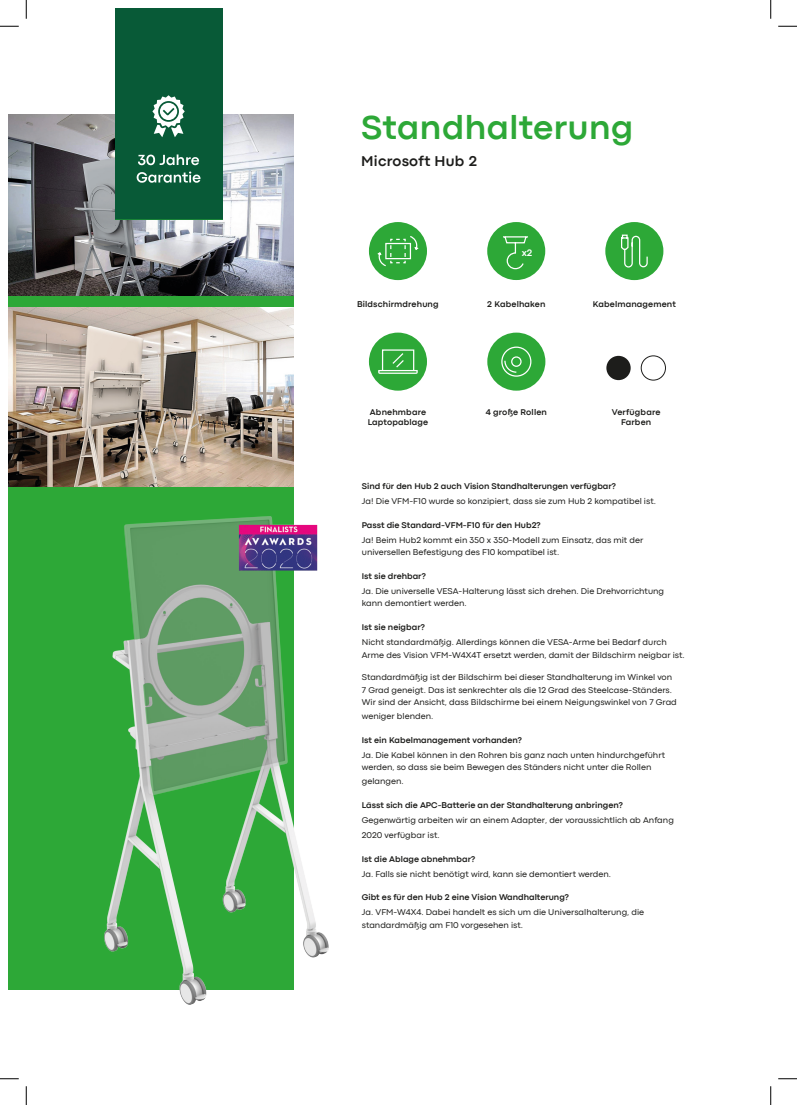
<style>
.page{position:relative;width:797px;height:1105px;background:#fff}
.page>*{position:absolute;margin:0;border:0;box-sizing:border-box;transform-origin:0 0}
.t1{font:700 35px "Codec Pro";letter-spacing:.015em;color:#2da837}
.t2{font:700 15px "Codec Pro";letter-spacing:.015em;color:#1d1d1b}
.t3{font:700 9.88px "Codec Pro";color:#fff}
.t4{font:8.75px/12.5px "Codec Pro";color:#1d1d1b}
.t5{font:700 8.75px/10.5px "Codec Pro";color:#1d1d1b}
</style>
<div class="page">
<div style="left:9px;top:115px;width:285px;height:875px;background:#2da837"></div>
<div style="left:487px;top:222px;width:58px;height:58px;background:#2da837;border-radius:50%"></div>
<svg style="left:503px;top:236px;width:25px;height:34px"></svg>
<div style="left:369px;top:222px;width:58px;height:58px;background:#2da837;border-radius:50%"></div>
<svg style="left:377px;top:236px;width:42px;height:31px"></svg>
<div style="left:487px;top:333px;width:58px;height:58px;background:#2da837;border-radius:50%"></div>
<svg style="left:501px;top:346px;width:31px;height:31px"></svg>
<div style="left:606px;top:356px;width:24px;height:24px;background:#1d1d1b;border-radius:50%"></div>
<div style="left:640px;top:355px;width:26px;height:26px;border:1px solid #1d1d1b;border-radius:50%"></div>
<div style="left:369px;top:333px;width:58px;height:58px;background:#2da837;border-radius:50%"></div>
<svg style="left:378px;top:349px;width:40px;height:25px"></svg>
<div style="left:605px;top:222px;width:58px;height:58px;background:#2da837;border-radius:50%"></div>
<svg style="left:621px;top:234px;width:27px;height:34px"></svg>
<img style="left:9px;top:307px;width:285px;height:180px">
<img style="left:9px;top:115px;width:285px;height:181px">
<img style="left:104px;top:516px;width:224px;height:488px">
<div style="left:115px;top:9px;width:107px;height:210px;background:#085a37"></div>
<svg style="left:152px;top:95px;width:33px;height:42px"></svg>
<svg style="left:138px;top:154px;width:61px;height:11px"></svg>
<svg style="left:137px;top:172px;width:63px;height:11px"></svg>
<svg style="left:0;top:25px;width:19px;height:2px"></svg>
<svg style="left:778px;top:25px;width:19px;height:2px"></svg>
<svg style="left:0;top:1078px;width:19px;height:1px"></svg>
<svg style="left:778px;top:1078px;width:19px;height:1px"></svg>
<svg style="left:25px;top:0;width:2px;height:19px"></svg>
<svg style="left:25px;top:1086px;width:2px;height:19px"></svg>
<svg style="left:770px;top:0;width:1px;height:19px"></svg>
<svg style="left:770px;top:1086px;width:1px;height:19px"></svg>
<p class="t1" style="left:361px;top:106px;width:274px">Standhalterung</p>
<p class="t2" style="left:361px;top:152px;width:117px">Microsoft Hub 2</p>
<p class="t3" style="left:521px;top:247px;width:12px">x2</p>
<p class="t5" style="left:357px;top:299px;width:83px">Bildschirmdrehung</p>
<p class="t5" style="left:487px;top:299px;width:60px">2 Kabelhaken</p>
<p class="t5" style="left:592px;top:299px;width:85px">Kabelmanagement</p>
<p class="t5" style="left:368px;top:407px;width:62px">Abnehmbare<br>Laptopablage</p>
<p class="t5" style="left:486px;top:407px;width:63px">4 große Rollen</p>
<p class="t5" style="left:612px;top:407px;width:50px;text-align:center">Verfügbare<br>Farben</p>
<p class="t5" style="left:362px;top:481px;width:256px">Sind für den Hub 2 auch Vision Standhalterungen verfügbar?</p>
<p class="t4" style="left:362px;top:495px;width:295px">Ja! Die VFM-F10 wurde so konzipiert, dass sie zum Hub 2 kompatibel ist.</p>
<p class="t5" style="left:362px;top:519px;width:180px">Passt die Standard-VFM-F10 für den Hub2?</p>
<p class="t4" style="left:362px;top:533px;width:283px">Ja! Beim Hub2 kommt ein 350 x 350-Modell zum Einsatz, das mit der universellen Befestigung des F10 kompatibel ist.</p>
<p class="t5" style="left:362px;top:571px;width:65px">Ist sie drehbar?</p>
<p class="t4" style="left:362px;top:585px;width:304px">Ja. Die universelle VESA-Halterung lässt sich drehen. Die Drehvorrichtung kann demontiert werden.</p>
<p class="t5" style="left:362px;top:622px;width:65px">Ist sie neigbar?</p>
<p class="t4" style="left:362px;top:636px;width:324px">Nicht standardmäßig. Allerdings können die VESA-Arme bei Bedarf durch<br>Arme des Vision VFM-W4X4T ersetzt werden, damit der Bildschirm neigbar ist.</p>
<p class="t4" style="left:362px;top:671px;width:316px">Standardmäßig ist der Bildschirm bei dieser Standhalterung im Winkel von<br>7 Grad geneigt. Das ist senkrechter als die 12 Grad des Steelcase-Ständers.<br>Wir sind der Ansicht, dass Bildschirme bei einem Neigungswinkel von 7 Grad</p>
<p class="t4" style="left:362px;top:710px;width:73px">weniger blenden.</p>
<p class="t5" style="left:362px;top:734px;width:162px">Ist ein Kabelmanagement vorhanden?</p>
<p class="t4" style="left:362px;top:748px;width:305px">Ja. Die Kabel können in den Rohren bis ganz nach unten hindurchgeführt werden, so dass sie beim Bewegen des Ständers nicht unter die Rollen</p>
<p class="t4" style="left:362px;top:775px;width:43px">gelangen.</p>
<p class="t5" style="left:362px;top:799px;width:262px">Lässt sich die APC-Batterie an der Standhalterung anbringen?</p>
<p class="t4" style="left:362px;top:812px;width:313px;line-height:15px">Gegenwärtig arbeiten wir an einem Adapter, der voraussichtlich ab Anfang<br>2020 verfügbar ist.</p>
<p class="t5" style="left:362px;top:853px;width:115px">Ist die Ablage abnehmbar?</p>
<p class="t4" style="left:362px;top:867px;width:251px">Ja. Falls sie nicht benötigt wird, kann sie demontiert werden.</p>
<p class="t5" style="left:362px;top:892px;width:209px">Gibt es für den Hub 2 eine Vision Wandhalterung?</p>
<p class="t4" style="left:362px;top:906px;width:284px">Ja. VFM-W4X4. Dabei handelt es sich um die Universalhalterung, die standardmäßig am F10 vorgesehen ist.</p>
</div>
